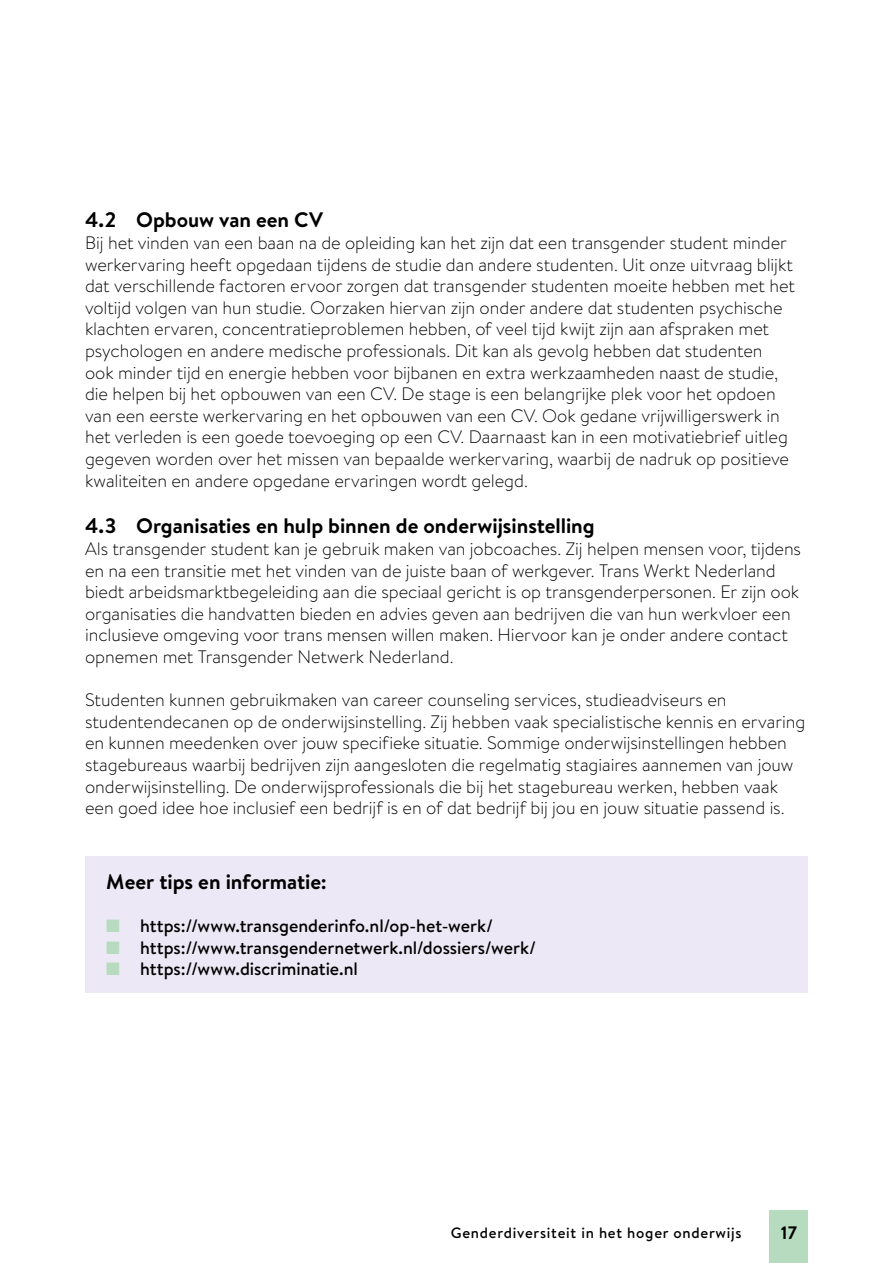
<style>
.page{position:relative;width:893px;height:1263px;background:#fff}
.page>*{position:absolute;margin:0;border:0;box-sizing:border-box;transform-origin:0 0}
.Kop_3__tussenkop{font:700 21px "Brandon Text";color:#000}
.Brooddtekst{font:300 18px/21.6px "Brandon Text";color:#000}
.t1{font:500 18px "Brandon Text";color:#000}
.t2{font:700 18px "Brandon Text";color:#000}
.t3{font:500 15px "Brandon Text";letter-spacing:.05em;color:#000}
.s1{color:#b7dbbf}
</style>
<div class="page">
<div style="left:770px;top:1210px;width:38px;height:53px;background:#b7dbbf"></div>
<div style="left:85px;top:857px;width:723px;height:136px;background:#ece8f5"></div>
<h3 class="Kop_3__tussenkop" style="left:85px;top:205px;width:239px">4.2 Opbouw van een CV</h3>
<p class="Brooddtekst" style="left:85px;top:231px;width:711px">Bij het vinden van een baan na de opleiding kan het zijn dat een transgender student minder werkervaring heeft opgedaan tijdens de studie dan andere studenten. Uit onze uitvraag blijkt dat verschillende factoren ervoor zorgen dat transgender studenten moeite hebben met het voltijd volgen van hun studie. Oorzaken hiervan zijn onder andere dat studenten psychische klachten ervaren, concentratieproblemen hebben, of veel tijd kwijt zijn aan afspraken met psychologen en andere medische professionals. Dit kan als gevolg hebben dat studenten ook minder tijd en energie hebben voor bijbanen en extra werkzaamheden naast de studie, die helpen bij het opbouwen van een CV. De stage is een belangrijke plek voor het opdoen van een eerste werkervaring en het opbouwen van een CV. Ook gedane vrijwilligerswerk in het verleden is een goede toevoeging op een CV. Daarnaast kan in een motivatiebrief uitleg gegeven worden over het missen van bepaalde werkervaring, waarbij de nadruk op positieve kwaliteiten en andere opgedane ervaringen wordt gelegd.</p>
<h3 class="Kop_3__tussenkop" style="left:85px;top:511px;width:511px">4.3 Organisaties en hulp binnen de onderwijsinstelling</h3>
<p class="Brooddtekst" style="left:85px;top:537px;width:717px">Als transgender student kan je gebruik maken van jobcoaches. Zij helpen mensen voor, tijdens en na een transitie met het vinden van de juiste baan of werkgever. Trans Werkt Nederland biedt arbeidsmarktbegeleiding aan die speciaal gericht is op transgenderpersonen. Er zijn ook organisaties die handvatten bieden en advies geven aan bedrijven die van hun werkvloer een inclusieve omgeving voor trans mensen willen maken. Hiervoor kan je onder andere contact opnemen met Transgender Netwerk Nederland.</p>
<p class="Brooddtekst" style="left:85px;top:688px;width:722px">Studenten kunnen gebruikmaken van career counseling services, studieadviseurs en studentendecanen op de onderwijsinstelling. Zij hebben vaak specialistische kennis en ervaring en kunnen meedenken over jouw specifieke situatie. Sommige onderwijsinstellingen hebben stagebureaus waarbij bedrijven zijn aangesloten die regelmatig stagiaires aannemen van jouw onderwijsinstelling. De onderwijsprofessionals die bij het stagebureau werken, hebben vaak een goed idee hoe inclusief een bedrijf is en of dat bedrijf bij jou en jouw situatie passend is.</p>
<h3 class="Kop_3__tussenkop" style="left:106px;top:867px;width:222px">Meer tips en informatie:</h3>
<p class="t1" style="left:106px;top:914px;width:388px"><span class="s1">■</span> https://www.transgenderinfo.nl/op-het-werk/</p>
<p class="t1" style="left:106px;top:935px;width:431px"><span class="s1">■</span> https://www.transgendernetwerk.nl/dossiers/werk/</p>
<p class="t1" style="left:106px;top:957px;width:253px"><span class="s1">■</span> https://www.discriminatie.nl</p>
<p class="t3" style="left:451px;top:1223px;width:292px">Genderdiversiteit in het hoger onderwijs</p>
<p class="t2" style="left:781px;top:1220px;width:18px">17</p>
</div>
